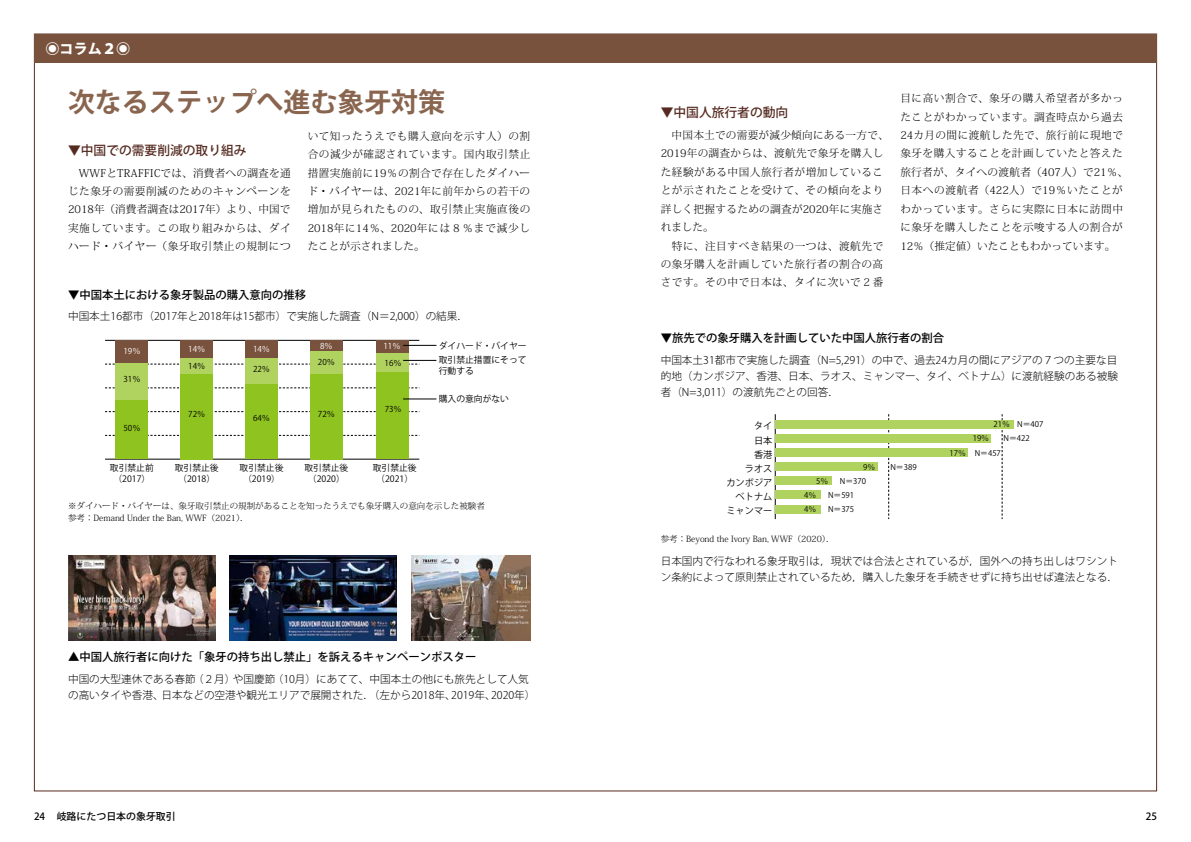
<style>
.page{position:relative;width:1191px;height:842px;background:#fff}
.page>*{position:absolute;margin:0;border:0;box-sizing:border-box;transform-origin:0 0}
.t1{font:700 26.9px "Koz Go Pro";color:#89654f}
.t2{font:800 14.2px "Koz Go Pro";color:#fff}
.t3{font:500 12.8px "Koz Go Pro";color:#552b21}
.t4{font:500 11.3px "Koz Go Pro";color:#000}
.t5{font:300 10.6px/18.4px "Koz Min Pro";letter-spacing:.05em;color:#000;text-align:justify}
.t6{font:300 10.6px/15.6px "Koz Go Pro";color:#000}
.t7{font:500 9.9px "Koz Go Pro";color:#000}
.t8{font:9.2px/14.2px "Koz Go Pro";color:#000;text-align:right}
.t9{font:8.8px/10.8px "Koz Go Pro";color:#000;text-align:center}
.t10{font:300 8.5px/11.3px "Koz Min Pro";color:#000}
.t11{font:8.1px "Koz Go Pro";color:#000}
.t12{font:8.1px "Koz Go Pro";color:#fff}
.t13{font:7.8px "Koz Go Pro";color:#000}
</style>
<div class="page">
<div style="left:34px;top:34px;width:1123px;height:28px;background:#79523d"></div>
<hr style="left:775px;top:414px;width:1px;height:105px;background:#000">
<svg style="left:888px;top:414px;width:1px;height:105px"></svg>
<svg style="left:1002px;top:414px;width:1px;height:105px"></svg>
<div style="left:775px;top:420px;width:238px;height:8px;background:#b0d25e"></div>
<div style="left:775px;top:434px;width:215px;height:8px;background:#b0d25e"></div>
<div style="left:775px;top:448px;width:193px;height:9px;background:#b0d25e"></div>
<div style="left:775px;top:462px;width:102px;height:9px;background:#b0d25e"></div>
<div style="left:775px;top:477px;width:57px;height:8px;background:#b0d25e"></div>
<div style="left:775px;top:491px;width:45px;height:8px;background:#b0d25e"></div>
<div style="left:775px;top:505px;width:45px;height:8px;background:#b0d25e"></div>
<hr style="left:105px;top:459px;width:314px;height:1px;background:#000">
<svg style="left:105px;top:435px;width:314px;height:1px"></svg>
<svg style="left:105px;top:411px;width:314px;height:1px"></svg>
<svg style="left:105px;top:388px;width:313px;height:1px"></svg>
<svg style="left:105px;top:364px;width:314px;height:1px"></svg>
<hr style="left:105px;top:340px;width:314px;height:1px;background:#000">
<div style="left:116px;top:400px;width:32px;height:59px;background:#8fc31f"></div>
<div style="left:116px;top:363px;width:32px;height:37px;background:#b0d25e"></div>
<div style="left:116px;top:340px;width:32px;height:23px;background:#79523d"></div>
<div style="left:180px;top:374px;width:33px;height:85px;background:#8fc31f"></div>
<div style="left:180px;top:358px;width:33px;height:16px;background:#b0d25e"></div>
<div style="left:180px;top:340px;width:33px;height:18px;background:#79523d"></div>
<div style="left:245px;top:383px;width:33px;height:76px;background:#8fc31f"></div>
<div style="left:245px;top:358px;width:33px;height:25px;background:#b0d25e"></div>
<div style="left:245px;top:340px;width:33px;height:18px;background:#79523d"></div>
<div style="left:310px;top:374px;width:32px;height:85px;background:#8fc31f"></div>
<div style="left:310px;top:350px;width:32px;height:24px;background:#b0d25e"></div>
<div style="left:310px;top:340px;width:32px;height:10px;background:#79523d"></div>
<div style="left:376px;top:352px;width:32px;height:22px;background:#b0d25e"></div>
<div style="left:376px;top:340px;width:32px;height:13px;background:#79523d"></div>
<div style="left:376px;top:372px;width:32px;height:87px;background:#8fc31f"></div>
<hr style="left:403px;top:345px;width:33px;height:1px;background:#000">
<hr style="left:403px;top:360px;width:33px;height:1px;background:#000">
<hr style="left:403px;top:399px;width:33px;height:1px;background:#000">
<img style="left:68px;top:556px;width:147px;height:85px">
<img style="left:230px;top:556px;width:167px;height:85px">
<img style="left:411px;top:556px;width:119px;height:85px">
<h2 class="t2" style="left:45px;top:39px;width:87px">◉コラム２◉</h2>
<h1 class="t1" style="left:68px;top:84px;width:379px">次なるステップへ進む象牙対策</h1>
<p class="t3" style="left:68px;top:142px;width:180px">▼中国での需要削減の取り組み</p>
<p class="t5" style="left:68px;top:163px;width:224px">　WWFとTRAFFICでは、消費者への調査を通じた象牙の需要削減のためのキャンペーンを2018年（消費者調査は2017年）より、中国で実施しています。この取り組みからは、ダイハード・バイヤー（象牙取引禁止の規制につ</p>
<p class="t5" style="left:308px;top:126px;width:224px">いて知ったうえでも購入意向を示す人）の割合の減少が確認されています。国内取引禁止措置実施前に19％の割合で存在したダイハード・バイヤーは、2021年に前年からの若干の増加が見られたものの、取引禁止実施直後の2018年に14％、2020年には８％まで減少したことが示されました。</p>
<p class="t4" style="left:68px;top:288px;width:240px">▼中国本土における象牙製品の購入意向の推移</p>
<p class="t6" style="left:68px;top:309px;width:402px">中国本土16都市（2017年と2018年は15都市）で実施した調査（N＝2,000）の結果．</p>
<p class="t12" style="left:123px;top:346px;width:19px">19％</p>
<p class="t11" style="left:123px;top:374px;width:19px">31％</p>
<p class="t11" style="left:123px;top:423px;width:19px">50％</p>
<p class="t12" style="left:188px;top:343px;width:19px">14％</p>
<p class="t11" style="left:188px;top:360px;width:19px">14％</p>
<p class="t11" style="left:188px;top:408px;width:19px">72％</p>
<p class="t12" style="left:253px;top:343px;width:19px">14％</p>
<p class="t11" style="left:253px;top:364px;width:19px">22％</p>
<p class="t11" style="left:253px;top:413px;width:19px">64％</p>
<p class="t12" style="left:320px;top:341px;width:14px">8％</p>
<p class="t11" style="left:318px;top:357px;width:19px">20％</p>
<p class="t11" style="left:318px;top:408px;width:19px">72％</p>
<p class="t9" style="left:110px;top:463px;width:45px">取引禁止前（2017）</p>
<p class="t9" style="left:175px;top:463px;width:45px">取引禁止後（2018）</p>
<p class="t9" style="left:240px;top:463px;width:45px">取引禁止後（2019）</p>
<p class="t9" style="left:304px;top:463px;width:45px">取引禁止後（2020）</p>
<p class="t12" style="left:383px;top:341px;width:19px">11％</p>
<p class="t9" style="left:439px;top:339px;width:89px;line-height:13.7px;text-align:left">ダイハード・バイヤー取引禁止措置にそって</p>
<p class="t9" style="left:439px;top:365px;width:37px">行動する</p>
<p class="t9" style="left:439px;top:394px;width:72px">購入の意向がない</p>
<p class="t11" style="left:384px;top:358px;width:19px">16％</p>
<p class="t11" style="left:385px;top:403px;width:19px">73％</p>
<p class="t9" style="left:373px;top:463px;width:45px">取引禁止後（2021）</p>
<p class="t10" style="left:68px;top:500px;width:418px">※ダイハード・バイヤーは、象牙取引禁止の規制があることを知ったうえでも象牙購入の意向を示した被験者参考：Demand Under the Ban, WWF（2021）．</p>
<p class="t4" style="left:68px;top:649px;width:410px">▲中国人旅行者に向けた「象牙の持ち出し禁止」を訴えるキャンペーンポスター</p>
<p class="t6" style="left:68px;top:672px;width:469px">中国の大型連休である春節（２月）や国慶節（10月）にあてて、中国本土の他にも旅先として人気の高いタイや香港、日本などの空港や観光エリアで展開された．（左から2018年、2019年、2020年）</p>
<p class="t3" style="left:660px;top:104px;width:129px">▼中国人旅行者の動向</p>
<p class="t5" style="left:660px;top:126px;width:229px;text-align:left">　中国本土での需要が減少傾向にある一方で、<br>2019年の調査からは、渡航先で象牙を購入した経験がある中国人旅行者が増加していることが示されたことを受けて、その傾向をより詳しく把握するための調査が2020年に実施されました。<br>　特に、注目すべき結果の一つは、渡航先での象牙購入を計画していた旅行者の割合の高さです。その中で日本は、タイに次いで２番</p>
<p class="t5" style="left:900px;top:89px;width:229px;text-align:left">目に高い割合で、象牙の購入希望者が多かったことがわかっています。調査時点から過去<br>24カ月の間に渡航した先で、旅行前に現地で象牙を購入することを計画していたと答えた旅行者が、タイへの渡航者（407人）で21％、日本への渡航者（422人）で19％いたことがわかっています。さらに実際に日本に訪問中に象牙を購入したことを示唆する人の割合が<br>12％（推定値）いたこともわかっています。</p>
<p class="t4" style="left:660px;top:330px;width:285px">▼旅先での象牙購入を計画していた中国人旅行者の割合</p>
<p class="t6" style="left:660px;top:353px;width:459px;text-align:justify">中国本土31都市で実施した調査（N=5,291）の中で、過去24カ月の間にアジアの７つの主要な目的地（カンボジア、香港、日本、ラオス、ミャンマー、タイ、ベトナム）に渡航経験のある被験者（N=3,011）の渡航先ごとの回答．</p>
<p class="t8" style="left:726px;top:419px;width:48px">タイ<br>日本<br>香港<br>ラオス<br>カンボジアベトナムミャンマー</p>
<p class="t13" style="left:863px;top:462px;width:14px">9％</p>
<p class="t13" style="left:890px;top:462px;width:28px">N＝389</p>
<p class="t13" style="left:816px;top:476px;width:14px">5％</p>
<p class="t13" style="left:840px;top:476px;width:28px">N＝370</p>
<p class="t13" style="left:804px;top:490px;width:14px">4％</p>
<p class="t13" style="left:828px;top:490px;width:28px">N＝591</p>
<p class="t13" style="left:804px;top:504px;width:14px">4％</p>
<p class="t13" style="left:828px;top:504px;width:28px">N＝375</p>
<p class="t10" style="left:660px;top:533px;width:175px">参考：Beyond the Ivory Ban, WWF（2020）．</p>
<p class="t13" style="left:993px;top:419px;width:51px">21％ N＝407</p>
<p class="t13" style="left:972px;top:433px;width:18px">19％</p>
<p class="t13" style="left:1003px;top:433px;width:28px">N＝422</p>
<p class="t13" style="left:949px;top:448px;width:53px">17％ N＝457</p>
<p class="t6" style="left:660px;top:553px;width:459px">日本国内で行なわれる象牙取引は，現状では合法とされているが，国外への持ち出しはワシントン条約によって原則禁止されているため，購入した象牙を手続きせずに持ち出せば違法となる．</p>
<p class="t7" style="left:34px;top:809px;width:143px">24 岐路にたつ日本の象牙取引</p>
<p class="t7" style="left:1145px;top:809px;width:13px">25</p>
</div>
